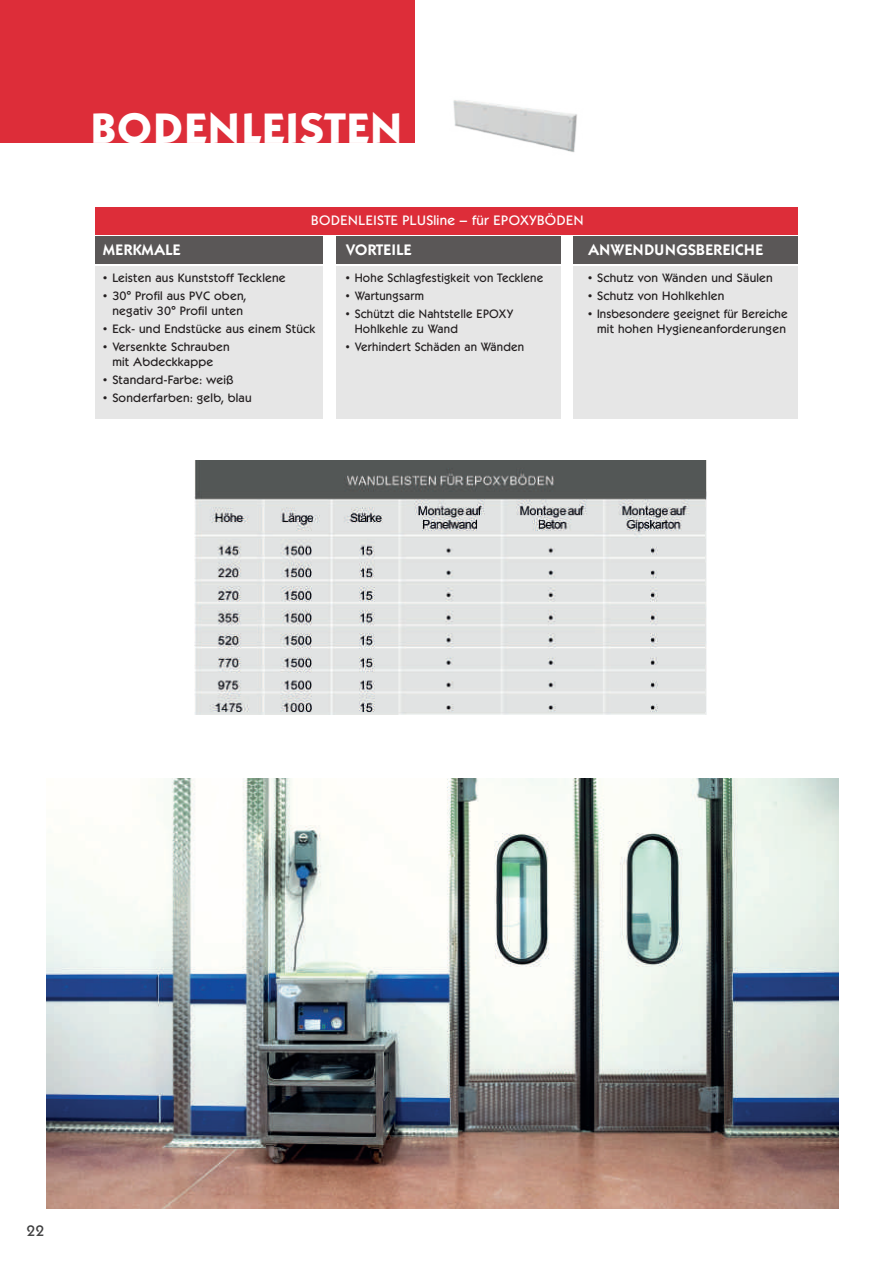
<style>
.page{position:relative;width:893px;height:1263px;background:#fff}
.page>*{position:absolute;margin:0;border:0;box-sizing:border-box;transform-origin:0 0}
.t1{font:700 42px "Kabel ITCBQ";letter-spacing:.04em;color:#fff}
.t2{font:600 15px "Kabel ITCBQ";letter-spacing:.04em;color:#fff}
.t3{font:600 15px "Kabel ITCBQ";letter-spacing:.02em;color:#fff}
.t4{font:500 15px "Kabel ITCBQ";color:#3e3e3f}
.t5{font:500 13.5px "Kabel ITCBQ";letter-spacing:.02em;color:#fff}
.t6{font:500 12px/15px "Kabel ITCBQ";letter-spacing:.02em;color:#231f20}
</style>
<div class="page">
<div style="left:96px;top:237px;width:227px;height:27px;background:#5a5757"></div>
<div style="left:336px;top:237px;width:224px;height:27px;background:#5a5757"></div>
<div style="left:574px;top:237px;width:224px;height:27px;background:#5a5757"></div>
<div style="left:96px;top:266px;width:227px;height:152px;background:#e6e6e6"></div>
<div style="left:336px;top:266px;width:224px;height:152px;background:#e6e6e6"></div>
<div style="left:574px;top:266px;width:224px;height:152px;background:#e6e6e6"></div>
<img style="left:194px;top:460px;width:513px;height:254px">
<div style="left:96px;top:207px;width:702px;height:27px;background:#dd2d39"></div>
<img style="left:453px;top:100px;width:124px;height:53px">
<div style="left:0;top:0;width:415px;height:142px;background:#dd2d39"></div>
<img style="left:47px;top:778px;width:792px;height:431px">
<h1 class="t1" style="left:91px;top:105px;width:312px">BODENLEISTEN</h1>
<p class="t5" style="left:311px;top:213px;width:274px">BODENLEISTE PLUSline – für EPOXYBÖDEN</p>
<p class="t2" style="left:103px;top:241px;width:78px">MERKMALE</p>
<p class="t6" style="left:103px;top:270px;width:184px">• Leisten aus Kunststoff Tecklene</p>
<p class="t6" style="left:103px;top:288px;width:144px;text-align:center">• 30° Profil aus PVC oben, negativ 30° Profil unten</p>
<p class="t6" style="left:103px;top:321px;width:213px">• Eck- und Endstücke aus einem Stück</p>
<p class="t6" style="left:112px;top:339px;width:119px;text-indent:-9px">• Versenkte Schrauben mit Abdeckkappe</p>
<p class="t6" style="left:103px;top:372px;width:132px">• Standard-Farbe: weiß</p>
<p class="t6" style="left:103px;top:390px;width:150px">• Sonderfarben: gelb, blau</p>
<p class="t3" style="left:346px;top:241px;width:67px">VORTEILE</p>
<p class="t6" style="left:346px;top:270px;width:199px">• Hohe Schlagfestigkeit von Tecklene</p>
<p class="t6" style="left:346px;top:288px;width:80px">• Wartungsarm</p>
<p class="t6" style="left:355px;top:306px;width:160px;text-indent:-9px">• Schützt die Nahtstelle EPOXY<br>Hohlkehle zu Wand</p>
<p class="t6" style="left:346px;top:339px;width:180px">• Verhindert Schäden an Wänden</p>
<p class="t2" style="left:588px;top:241px;width:176px">ANWENDUNGSBEREICHE</p>
<p class="t6" style="left:588px;top:270px;width:186px">• Schutz von Wänden und Säulen</p>
<p class="t6" style="left:588px;top:288px;width:138px">• Schutz von Hohlkehlen</p>
<p class="t6" style="left:588px;top:306px;width:201px;text-align:right">• Insbesondere geeignet für Bereiche mit hohen Hygieneanforderungen</p>
<p class="t4" style="left:27px;top:1222px;width:19px">22</p>
</div>
